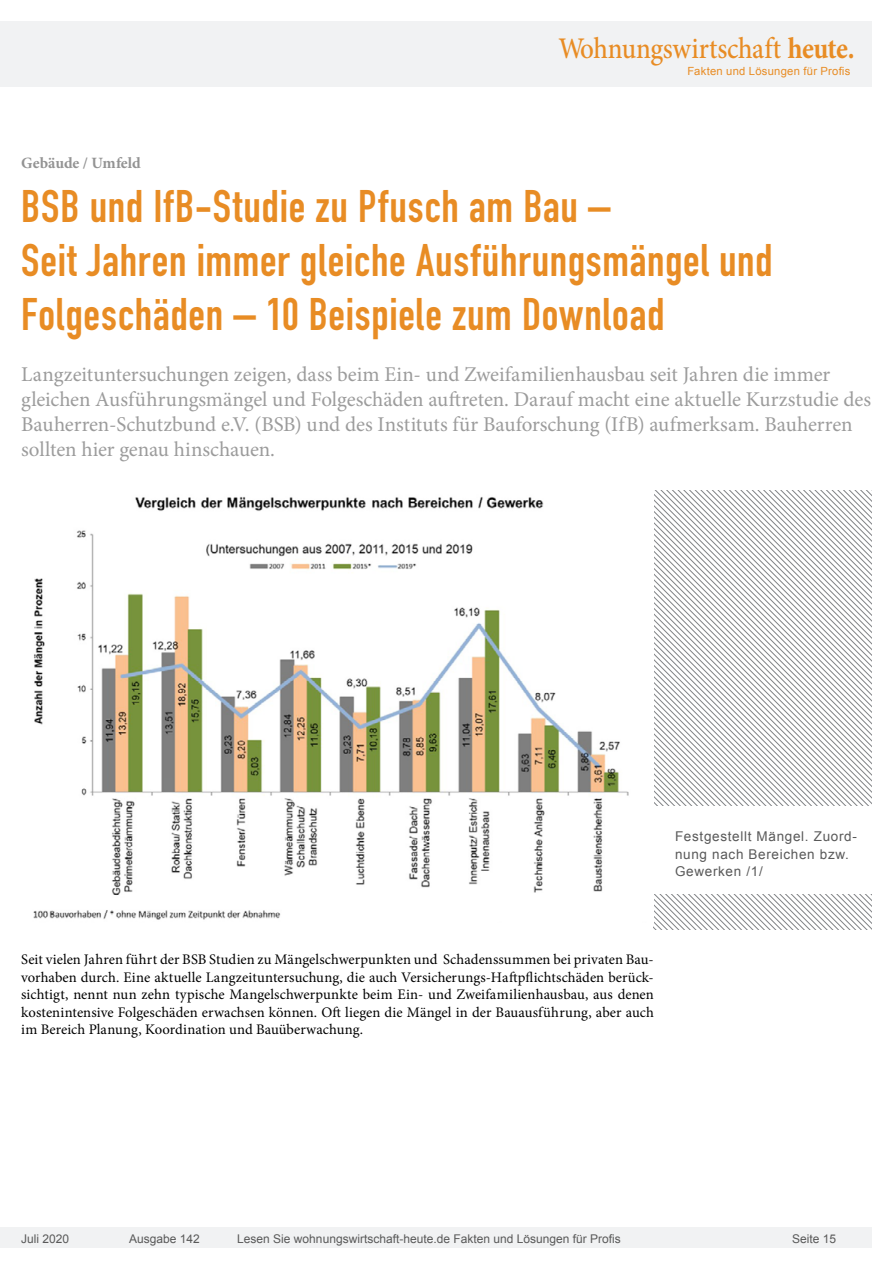
<style>
.page{position:relative;width:893px;height:1263px;background:#fff}
.page>*{position:absolute;margin:0;border:0;box-sizing:border-box;transform-origin:0 0}
.Überschrift_Groß{font:45px/54px "DIN Engschrift";letter-spacing:.015em;color:#e88c24}
.t1{font:500 30px "Minion Pro";letter-spacing:-.01em;color:#e88c24;scale:.9 1}
.Anlesetext{font:21px/25.2px "Minion Pro";letter-spacing:-.005em;color:#9c9c9c}
.Kategorie{font:700 15.75px "Minion Pro";letter-spacing:-.005em;color:#939393}
.Fließtext_erste_Zeil{font:14.7px/17.5px "Minion Pro";letter-spacing:.005em;color:#000;text-align:justify}
.Bildunterschrift{font:13.5px/17.5px "Arial";letter-spacing:.05em;color:#595959}
.t2{font:12px "Arial";color:#595959}
.t3{font:11.25px "Arial";letter-spacing:.025em;color:#e88c24}
.s1{font-weight:700}
</style>
<div class="page">
<div style="left:0;top:1227px;width:872px;height:20px;background:#f1f2f3"></div>
<div style="left:0;top:21px;width:872px;height:66px;background:#f1f2f3"></div>
<svg style="left:654px;top:490px;width:218px;height:88px"></svg>
<svg style="left:654px;top:578px;width:218px;height:351px"></svg>
<div style="left:654px;top:806px;width:237px;height:88px;background:#fff"></div>
<img style="left:33px;top:497px;width:596px;height:423px">
<h2 class="t1" style="left:558px;top:28px;width:331px">Wohnungswirtschaft <span class="s1">heute.</span></h2>
<p class="t3" style="left:687px;top:63px;width:165px">Fakten und Lösungen für Profis</p>
<p class="Kategorie" style="left:21px;top:152px;width:121px">Gebäude / Umfeld</p>
<p class="Überschrift_Groß" style="left:21px;top:180px;width:753px">BSB und IfB-Studie zu Pfusch am Bau –<br>Seit Jahren immer gleiche Ausführungsmängel und<br>Folgeschäden – 10 Beispiele zum Download</p>
<p class="Anlesetext" style="left:21px;top:361px;width:851px">Langzeituntersuchungen zeigen, dass beim Ein- und Zweifamilienhausbau seit Jahren die immer gleichen Ausführungsmängel und Folgeschäden auftreten. Darauf macht eine aktuelle Kurzstudie des Bauherren-Schutzbund e.V. (BSB) und des Instituts für Bauforschung (IfB) aufmerksam. Bauherren sollten hier genau hinschauen.</p>
<p class="Bildunterschrift" style="left:675px;top:828px;width:183px">Festgestellt Mängel. Zuord&shy;nung nach Bereichen bzw.<br>Gewerken /1/</p>
<p class="Fließtext_erste_Zeil" style="left:21px;top:951px;width:634px">Seit vielen Jahren führt der BSB Studien zu Mängelschwerpunkten und Schadenssummen bei privaten Bau&shy;vorhaben durch. Eine aktuelle Langzeituntersuchung, die auch Versicherungs-Haftpflichtschäden berück&shy;sichtigt, nennt nun zehn typische Mangelschwerpunkte beim Ein- und Zweifamilienhausbau, aus denen kostenintensive Folgeschäden erwachsen können. Oft liegen die Mängel in der Bauausführung, aber auch im Bereich Planung, Koordination und Bauüberwachung.</p>
<p class="t2" style="left:21px;top:1230px;width:50px">Juli 2020</p>
<p class="t2" style="left:129px;top:1230px;width:72px">Ausgabe 142</p>
<p class="t2" style="left:237px;top:1230px;width:385px">Lesen Sie wohnungswirtschaft-heute.de Fakten und Lösungen für Profis</p>
<p class="t2" style="left:792px;top:1231px;width:46px">Seite 15</p>
</div>
